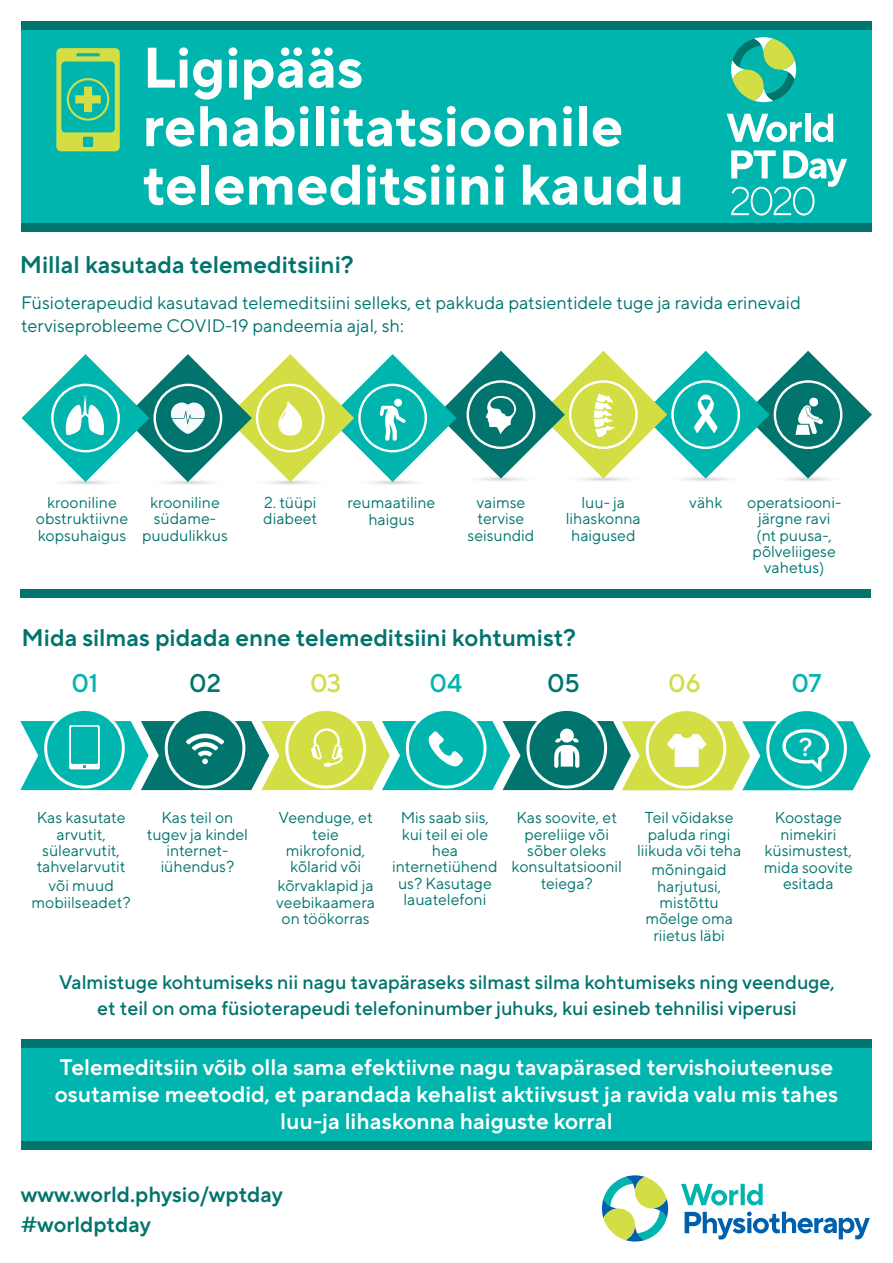
<style>
.page{position:relative;width:893px;height:1263px;background:#fff}
.page>*{position:absolute;margin:0;border:0;box-sizing:border-box;transform-origin:0 0}
.t1{font:700 57px/58.5px "TT Norms Pro";color:#fff}
.t2{font:500 25.5px "TT Norms Pro";color:#00b5ae}
.t3{font:500 25.5px "TT Norms Pro";color:#00746d}
.t4{font:500 25.5px "TT Norms Pro";color:#d2de43}
.t5{font:500 25.5px "TT Norms Pro";color:#fff}
.t6{font:600 24px "TT Norms Pro";color:#00746d}
.t7{font:600 22.5px/27px "TT Norms Pro";color:#fff;text-align:center}
.t8{font:600 21.75px/29.8px "TT Norms Pro";color:#00746d}
.t9{font:500 19.5px/25.2px "TT Norms Pro";color:#00746d;text-align:center}
.t10{font:18px/22.5px "TT Norms Pro";color:#00746d}
.t11{font:15.75px/16.4px "TT Norms Pro";color:#00746d;text-align:center}
</style>
<div class="page">
<div style="left:21px;top:23px;width:851px;height:200px;background:#00b5ae"></div>
<div style="left:21px;top:1046px;width:851px;height:98px;background:#00b5ae"></div>
<svg style="left:681px;top:1184px;width:57px;height:21px"></svg>
<svg style="left:741px;top:1184px;width:4px;height:21px"></svg>
<svg style="left:747px;top:1184px;width:16px;height:21px"></svg>
<svg style="left:685px;top:1211px;width:185px;height:28px"></svg>
<svg style="left:602px;top:1175px;width:66px;height:66px"></svg>
<div style="left:21px;top:1039px;width:851px;height:9px;background:#00746d"></div>
<div style="left:21px;top:223px;width:851px;height:9px;background:#00746d"></div>
<div style="left:21px;top:21px;width:851px;height:9px;background:#00746d"></div>
<svg style="left:731px;top:37px;width:65px;height:65px"></svg>
<svg style="left:727px;top:114px;width:75px;height:28px"></svg>
<div style="left:805px;top:114px;width:5px;height:28px;background:#fff"></div>
<svg style="left:812px;top:114px;width:21px;height:28px"></svg>
<svg style="left:731px;top:150px;width:116px;height:66px"></svg>
<svg style="left:56px;top:48px;width:64px;height:103px"></svg>
<div style="left:67px;top:78px;width:42px;height:43px;border:2px solid #d2de43;border-radius:50%"></div>
<div style="left:21px;top:1141px;width:851px;height:9px;background:#00746d"></div>
<svg style="left:45px;top:478px;width:81px;height:8px"></svg>
<svg style="left:147px;top:478px;width:82px;height:8px"></svg>
<svg style="left:250px;top:478px;width:81px;height:8px"></svg>
<svg style="left:352px;top:478px;width:81px;height:8px"></svg>
<svg style="left:22px;top:351px;width:850px;height:131px"></svg>
<div style="left:21px;top:589px;width:850px;height:9px;background:#00746d"></div>
<div style="left:47px;top:711px;width:75px;height:74px;background:#00b5ae;border-radius:50%"></div>
<svg style="left:165px;top:708px;width:80px;height:80px"></svg>
<div style="left:168px;top:711px;width:74px;height:74px;background:#00746d;border-radius:50%"></div>
<div style="left:288px;top:711px;width:75px;height:74px;background:#d2de43;border-radius:50%"></div>
<svg style="left:406px;top:708px;width:80px;height:80px"></svg>
<div style="left:409px;top:711px;width:74px;height:74px;background:#00b5ae;border-radius:50%"></div>
<div style="left:529px;top:711px;width:75px;height:74px;background:#00746d;border-radius:50%"></div>
<div style="left:649px;top:711px;width:74px;height:75px;background:#d2de43;border-radius:50%"></div>
<div style="left:769px;top:711px;width:75px;height:75px;background:#00b5ae;border-radius:50%"></div>
<svg style="left:20px;top:721px;width:851px;height:69px"></svg>
<h1 class="t1" style="left:143px;top:34px;width:543px">Ligipääs rehabilitatsioonile telemeditsiini kaudu</h1>
<h3 class="t6" style="left:20px;top:247px;width:335px">Millal kasutada telemeditsiini?</h3>
<p class="t10" style="left:21px;top:290px;width:781px">Füsioterapeudid kasutavad telemeditsiini selleks, et pakkuda patsientidele tuge ja ravida erinevaid terviseprobleeme COVID-19 pandeemia ajal, sh:</p>
<p class="t11" style="left:36px;top:493px;width:94px">krooniline obstruktiivne kopsuhaigus</p>
<p class="t11" style="left:142px;top:493px;width:87px">krooniline südame&shy;puudulikkus</p>
<p class="t11" style="left:263px;top:493px;width:55px;text-align:left">2. tüüpi diabeet</p>
<p class="t11" style="left:477px;top:493px;width:50px">vaimse</p>
<p class="t11" style="left:689px;top:493px;width:35px">vähk</p>
<p class="t11" style="left:566px;top:493px;width:77px">luu- ja lihaskonna haigused</p>
<p class="t11" style="left:348px;top:493px;width:89px">reumaatiline haigus</p>
<p class="t11" style="left:747px;top:493px;width:96px">operatsiooni&shy;järgne ravi (nt puusa-, põlveliigese vahetus)</p>
<p class="t11" style="left:468px;top:509px;width:68px">tervise seisundid</p>
<h3 class="t6" style="left:22px;top:620px;width:556px">Mida silmas pidada enne telemeditsiini kohtumist?</h3>
<h2 class="t2" style="left:71px;top:665px;width:29px">01</h2>
<h2 class="t3" style="left:189px;top:665px;width:33px">02</h2>
<h2 class="t4" style="left:310px;top:665px;width:33px">03</h2>
<h2 class="t2" style="left:429px;top:665px;width:34px">04</h2>
<h2 class="t3" style="left:547px;top:665px;width:34px">05</h2>
<h2 class="t4" style="left:668px;top:665px;width:34px">06</h2>
<h2 class="t2" style="left:791px;top:665px;width:32px">07</h2>
<p class="t11" style="left:37px;top:808px;width:90px">Kas kasutate arvutit, sülearvutit, tahvelarvutit</p>
<p class="t11" style="left:32px;top:876px;width:101px">või muud mobiilseadet?</p>
<p class="t11" style="left:147px;top:808px;width:103px">Kas teil on tugev ja kindel internet&shy;iühendus?</p>
<p class="t11" style="left:279px;top:808px;width:96px">Veenduge, et teie mikrofonid, kõlarid või</p>
<p class="t11" style="left:276px;top:876px;width:100px">kõrvaklapid ja veebikaamera on töökorras</p>
<p class="t11" style="left:392px;top:808px;width:107px">Mis saab siis, kui teil ei ole hea internetiühend us? Kasutage lauatelefoni</p>
<p class="t11" style="left:637px;top:808px;width:106px">Teil võidakse paluda ringi liikuda või teha</p>
<p class="t11" style="left:512px;top:808px;width:112px">Kas soovite, et pereliige või sõber oleks konsultatsioonil teiega?</p>
<p class="t11" style="left:645px;top:860px;width:89px">mõningaid harjutusi, mistõttu mõelge oma riietus läbi</p>
<h2 class="t5" style="left:799px;top:728px;width:15px">?</h2>
<p class="t11" style="left:764px;top:808px;width:90px">Koostage nimekiri küsimustest, mida soovite esitada</p>
<p class="t9" style="left:59px;top:968px;width:777px">Valmistuge kohtumiseks nii nagu tavapäraseks silmast silma kohtumiseks ning veenduge, et teil on oma füsioterapeudi telefoninumber juhuks, kui esineb tehnilisi viperusi</p>
<h3 class="t7" style="left:55px;top:1051px;width:785px">Telemeditsiin võib olla sama efektiivne nagu tavapärased tervishoiuteenuse osutamise meetodid, et parandada kehalist aktiivsust ja ravida valu mis tahes luu-ja lihaskonna haiguste korral</h3>
<h3 class="t8" style="left:21px;top:1178px;width:264px">www.world.physio/wptday #worldptday</h3>
</div>
